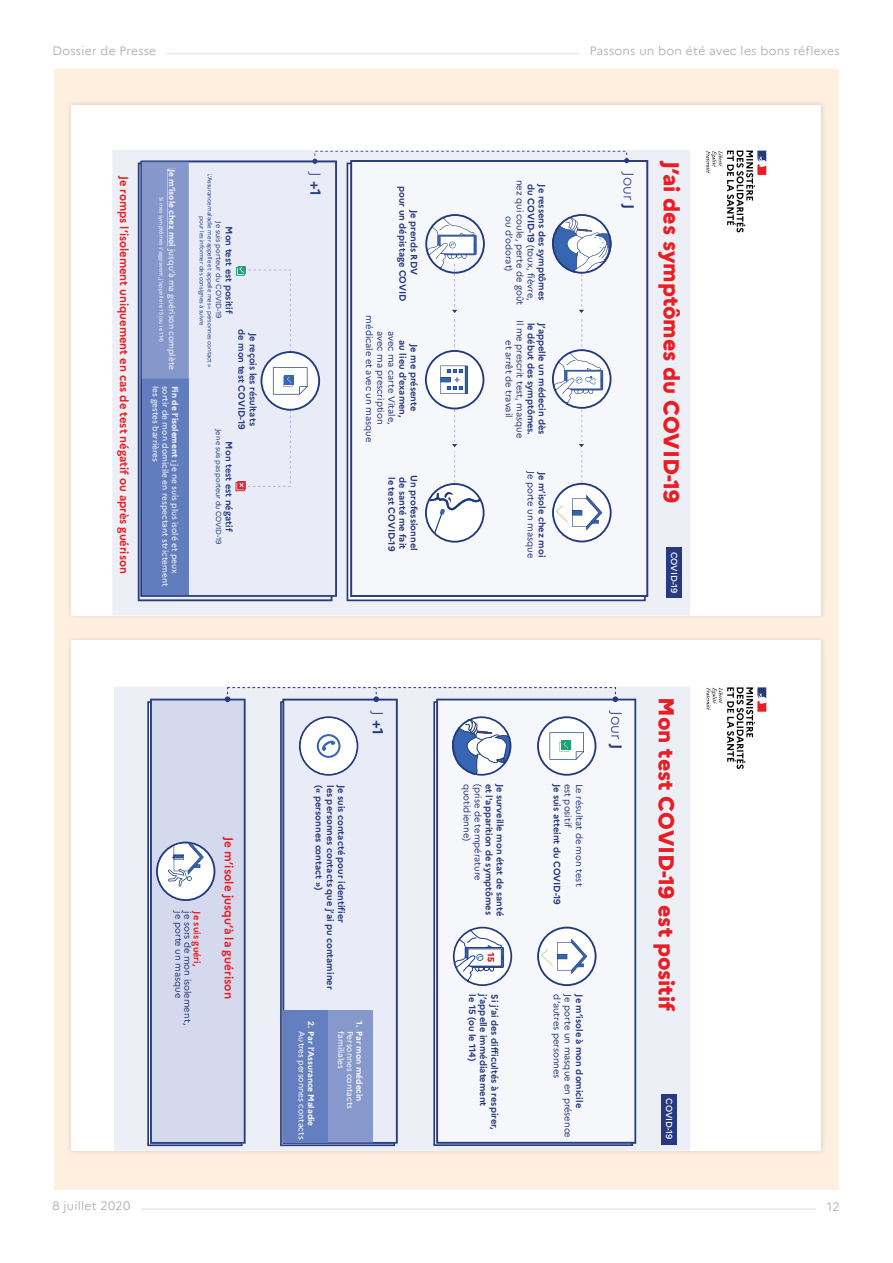
<style>
.page{position:relative;width:893px;height:1263px;background:#fff}
.page>*{position:absolute;margin:0;border:0;box-sizing:border-box;transform-origin:0 0}
.t1{font:800 21.6px "Marianne";color:#ea1d23}
.t2{font:300 14.7px "Marianne";color:#273a80}
.t3{font:700 14.7px "Marianne";color:#273a80}
.t4{font:300 14.4px "Marianne";color:#273a80}
.t5{font:700 14.4px "Marianne";color:#2a4084}
.t6{font:300 12px "Marianne";letter-spacing:.025em;color:#9d9fa2}
.t7{font:700 11.7px "Marianne";color:#ea1d23}
.t8{font:700 11.4px "Marianne";color:#ea1d23}
.t9{font:700 9.3px/11.1px "Marianne";color:#26397b;text-align:center}
.t10{font:9.3px/11.1px "Marianne";color:#26397b;text-align:center}
.t11{font:700 9.3px/11.1px "Marianne";color:#2a3f81;text-align:center}
.t12{font:700 9.15px "Marianne";color:#26397b}
.t13{font:9.15px "Marianne";color:#26397b}
.t14{font:700 9.15px "Marianne";color:#ea1d23}
.t15{font:500 8.7px "Marianne";color:#fff}
.t16{font:500 8.4px "Marianne";color:#e9ebf6}
.t17{font:8.4px "Marianne";color:#fff}
.t18{font:700 8.4px "Marianne";color:#fff}
.t19{font:7.2px "Marianne";letter-spacing:-.02em;color:#2a3f81}
.t20{font:7.2px "Marianne";color:#2a3f81}
.t21{font:6px/7.8px "Marianne";letter-spacing:-.025em;color:#2a4084}
.t22{font:500 5.4px "Marianne";color:#e9ebf6}
.s1{font-weight:800}
.s2{font-weight:300}
.s3{font-weight:700}
</style>
<div class="page">
<hr style="left:141px;top:1208px;width:675px;height:2px;background:#e6e9f4">
<hr style="left:166px;top:53px;width:413px;height:1px;background:#e6e9f4">
<div style="left:54px;top:69px;width:785px;height:1120px;background:#feefdf"></div>
<div style="left:66px;top:100px;width:761px;height:521px;background:#231f20;opacity:.15"></div>
<div style="left:72px;top:105px;width:749px;height:510px;background:#fff"></div>
<svg style="left:112px;top:150px;width:578px;height:465px;background:#dfe3ee"></svg>
<div style="left:350px;top:160px;width:298px;height:437px;background:#f6f7fb"></div>
<div style="left:666px;top:547px;width:16px;height:51px;background:#273a80"></div>
<svg style="left:706px;top:151px;width:60px;height:81px"></svg>
<svg style="left:552px;top:214px;width:60px;height:328px"></svg>
<svg style="left:425px;top:214px;width:60px;height:329px"></svg>
<div style="left:142px;top:161px;width:195px;height:435px;background:#e9ebf6"></div>
<svg style="left:142px;top:161px;width:47px;height:434px;background:#768bc5"></svg>
<div style="left:308px;top:172px;width:13px;height:5px;background:#e9ebf6"></div>
<div style="left:311px;top:181px;width:10px;height:13px;background:#e9ebf6"></div>
<div style="left:224px;top:227px;width:9px;height:87px;background:#e9ebf6"></div>
<div style="left:214px;top:221px;width:8px;height:97px;background:#e9ebf6"></div>
<div style="left:224px;top:442px;width:9px;height:90px;background:#e9ebf6"></div>
<div style="left:214px;top:428px;width:8px;height:116px;background:#e9ebf6"></div>
<div style="left:168px;top:169px;width:7px;height:77px;background:#8697cc"></div>
<div style="left:167px;top:248px;width:8px;height:122px;background:#8697cc"></div>
<div style="left:158px;top:197px;width:6px;height:145px;background:#8697cc"></div>
<div style="left:172px;top:386px;width:6px;height:76px;background:#627dbe"></div>
<div style="left:170px;top:464px;width:8px;height:109px;background:#627dbe"></div>
<div style="left:160px;top:386px;width:9px;height:201px;background:#627dbe"></div>
<div style="left:151px;top:386px;width:8px;height:76px;background:#627dbe"></div>
<svg style="left:312px;top:151px;width:317px;height:13px;background:#cacfe1"></svg>
<div style="left:206px;top:174px;width:6px;height:193px;background:#e9ebf6"></div>
<div style="left:198px;top:217px;width:6px;height:109px;background:#e9ebf6"></div>
<svg style="left:236px;top:266px;width:84px;height:225px;background:#e5e7f2"></svg>
<div style="left:66px;top:635px;width:761px;height:521px;background:#231f20;opacity:.15"></div>
<div style="left:72px;top:640px;width:749px;height:510px;background:#fff"></div>
<div style="left:114px;top:687px;width:576px;height:464px;background:#edeff7"></div>
<svg style="left:707px;top:687px;width:59px;height:82px"></svg>
<svg style="left:618px;top:699px;width:18px;height:444px;fill:#f6f7fb"></svg>
<div style="left:661px;top:1094px;width:16px;height:50px;background:#273a80"></div>
<svg style="left:147px;top:687px;width:471px;height:459px"></svg>
<h3 class="t6" style="left:52px;top:43px;width:105px">Dossier de Presse</h3>
<h3 class="t6" style="left:590px;top:43px;width:251px">Passons un bon été avec les bons réflexes</h3>
<p class="t8" style="left:131px;top:176px;width:400px;rotate:90deg">Je romps l’isolement uniquement en cas de test négatif ou après guérison</p>
<p class="t16" style="left:177px;top:169px;width:203px;rotate:90deg"><span class="s1">Je m’isole chez moi</span> jusqu’à ma guérison complète</p>
<p class="t22" style="left:165px;top:197px;width:147px;rotate:90deg">Si mes symptômes s’aggravent, j’appelle le 15 (ou le 114)</p>
<p class="t16" style="left:161px;top:385px;width:78px;rotate:90deg">les gestes barrières</p>
<p class="t16" style="left:171px;top:385px;width:203px;rotate:90deg">sortir de mon domicile en respectant strictement</p>
<p class="t16" style="left:180px;top:385px;width:189px;rotate:90deg"><span class="s1">Fin de l’isolement :</span> je ne suis plus isolé et peux</p>
<p class="t21" style="left:214px;top:216px;width:148px;text-indent:-43px;rotate:90deg">L’Assurance maladie me rappelle et appelle mes personnes contact pour les informer des consignes à suivre</p>
<p class="t20" style="left:223px;top:221px;width:99px;rotate:90deg">Je suis porteur du COVID-19</p>
<p class="t11" style="left:235px;top:226px;width:89px;rotate:90deg">Mon test est positif</p>
<p class="t11" style="left:259px;top:329px;width:102px;rotate:90deg">Je reçois les résultats de mon test COVID-19</p>
<p class="t19" style="left:223px;top:428px;width:117px;rotate:90deg">Je ne suis pas porteur du COVID-19</p>
<p class="t11" style="left:235px;top:441px;width:92px;rotate:90deg">Mon test est négatif</p>
<p class="t5" style="left:324px;top:172px;width:25px;rotate:90deg"><span class="s2">J</span> +1</p>
<p class="t9" style="left:420px;top:186px;width:117px;rotate:90deg">Je prends RDV<br>pour un dépistage COVID</p>
<p class="t9" style="left:420px;top:340px;width:79px;rotate:90deg">Je me présente au lieu d’examen,</p>
<p class="t10" style="left:375px;top:315px;width:128px;rotate:90deg">médicale et avec un masque</p>
<p class="t10" style="left:386px;top:331px;width:95px;rotate:90deg">avec ma prescription</p>
<p class="t10" style="left:397px;top:331px;width:95px;rotate:90deg">avec ma carte Vitale,</p>
<p class="t9" style="left:408px;top:477px;width:74px;rotate:90deg">de santé me fait</p>
<p class="t9" style="left:420px;top:475px;width:77px;rotate:90deg">Un professionnel</p>
<p class="t9" style="left:397px;top:477px;width:76px;rotate:90deg">le test COVID-19</p>
<p class="t10" style="left:526px;top:180px;width:127px;rotate:90deg">nez qui coule, perte de goût ou d’odorat)</p>
<p class="t10" style="left:537px;top:184px;width:118px;rotate:90deg"><span class="s3">du COVID-19</span> (toux, fièvre,</p>
<p class="t9" style="left:548px;top:184px;width:117px;rotate:90deg">Je ressens des symptômes</p>
<p class="t10" style="left:526px;top:320px;width:120px;rotate:90deg">Il me prescrit test, masque et arrêt de travail</p>
<p class="t9" style="left:537px;top:323px;width:114px;rotate:90deg">le début des symptômes.</p>
<p class="t9" style="left:548px;top:323px;width:113px;rotate:90deg">J’appelle un médecin dès</p>
<p class="t10" style="left:537px;top:471px;width:89px;rotate:90deg">Je porte un masque</p>
<p class="t9" style="left:548px;top:471px;width:87px;rotate:90deg">Je m’isole chez moi</p>
<p class="t4" style="left:638px;top:172px;width:39px;rotate:90deg">Jour <span class="s3">J</span></p>
<p class="t1" style="left:685px;top:161px;width:344px;rotate:90deg">J’ai des symptômes du COVID-19</p>
<p class="t15" style="left:680px;top:552px;width:43px;rotate:90deg">COVID-19</p>
<p class="t13" style="left:184px;top:911px;width:88px;rotate:90deg">je porte un masque</p>
<p class="t13" style="left:193px;top:911px;width:115px;rotate:90deg">je sors de mon isolement,</p>
<p class="t14" style="left:203px;top:911px;width:56px;rotate:90deg">Je suis guéri,</p>
<p class="t7" style="left:236px;top:837px;width:163px;rotate:90deg">Je m’isole jusqu’à la guérison</p>
<p class="t3" style="left:387px;top:711px;width:26px;rotate:90deg"><span class="s2">J</span> +1</p>
<p class="t12" style="left:325px;top:785px;width:107px;rotate:90deg">( personnes contact )</p>
<p class="t12" style="left:336px;top:785px;width:206px;rotate:90deg">les personnes contacts que j’ai pu contaminer</p>
<p class="t12" style="left:347px;top:785px;width:139px;rotate:90deg">Je suis contacté pour identifier</p>
<p class="t13" style="left:472px;top:784px;width:59px;rotate:90deg">quotidienne)</p>
<p class="t13" style="left:484px;top:784px;width:98px;rotate:90deg">(prise de température</p>
<p class="t12" style="left:495px;top:784px;width:133px;rotate:90deg">et l'apparition de symptômes</p>
<p class="t12" style="left:506px;top:784px;width:134px;rotate:90deg">Je surveille mon état de santé</p>
<p class="t12" style="left:478px;top:994px;width:68px;rotate:90deg">le 15 (ou le 114)</p>
<p class="t12" style="left:489px;top:994px;width:113px;rotate:90deg">j’appelle immédiatement</p>
<p class="t12" style="left:500px;top:994px;width:137px;rotate:90deg">Si j’ai des difficultés à respirer,</p>
<p class="t18" style="left:365px;top:1021px;width:7px;rotate:90deg">1.</p>
<p class="t17" style="left:307px;top:1031px;width:109px;rotate:90deg">Autres personnes contacts</p>
<p class="t18" style="left:316px;top:1021px;width:107px;rotate:90deg">2. Par l’Assurance Maladie</p>
<p class="t17" style="left:346px;top:1031px;width:39px;rotate:90deg">familiales</p>
<p class="t17" style="left:355px;top:1031px;width:80px;rotate:90deg">Personnes contacts</p>
<p class="t18" style="left:365px;top:1031px;width:72px;rotate:90deg">Par mon médecin</p>
<p class="t12" style="left:563px;top:784px;width:123px;rotate:90deg">Je suis atteint du COVID-19</p>
<p class="t13" style="left:574px;top:784px;width:46px;rotate:90deg">est positif</p>
<p class="t13" style="left:585px;top:784px;width:104px;rotate:90deg">Le résultat de mon test</p>
<p class="t2" style="left:626px;top:711px;width:40px;rotate:90deg">Jour <span class="s3">J</span></p>
<p class="t13" style="left:563px;top:994px;width:86px;rotate:90deg">d’autres personnes</p>
<p class="t13" style="left:574px;top:994px;width:145px;rotate:90deg">Je porte un masque en présence</p>
<p class="t12" style="left:585px;top:994px;width:115px;rotate:90deg">Je m’isole à mon domicile</p>
<p class="t1" style="left:680px;top:697px;width:316px;rotate:90deg">Mon test COVID-19 est positif</p>
<p class="t15" style="left:674px;top:1098px;width:42px;rotate:90deg">COVID-19</p>
<h3 class="t6" style="left:52px;top:1199px;width:79px">8 juillet 2020</h3>
<h3 class="t6" style="left:827px;top:1200px;width:14px">12</h3>
</div>
